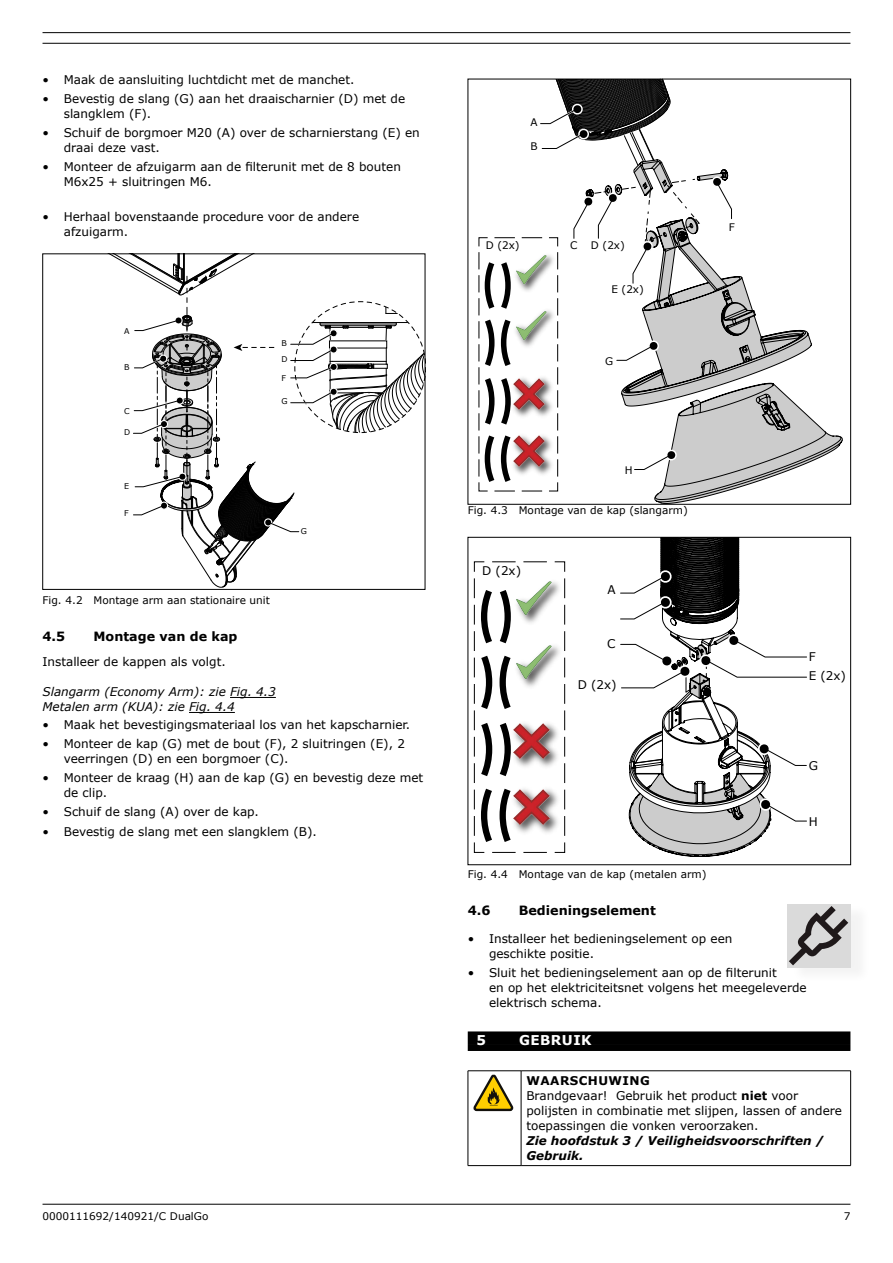
<style>
.page{position:relative;width:893px;height:1263px;background:#fff}
.page>*{position:absolute;margin:0;border:0;box-sizing:border-box;transform-origin:0 0}
.t1{font:700 13.5px "Verdana";letter-spacing:.035em;color:#fff}
.t2{font:700 12.75px "Verdana";color:#000}
.t3{font:12px/15px "Verdana";color:#000}
.t4{font:italic 12px/15px "Verdana";color:#000}
.t5{font:italic 700 12px/15px "Verdana";color:#000}
.t6{font:10.5px "Verdana";color:#000}
.t7{font:10.35px "Verdana";color:#000}
.t8{font:7.95px "Verdana";color:#000}
.s1{font-weight:700}
</style>
<div class="page">
<hr style="left:43px;top:32px;width:807px;height:1px;background:#000">
<hr style="left:43px;top:43px;width:807px;height:1px;background:#000">
<hr style="left:43px;top:1204px;width:807px;height:1px;background:#000">
<hr style="left:230px;top:697px;width:46px;height:1px;background:#000">
<hr style="left:189px;top:712px;width:46px;height:1px;background:#000">
<svg style="left:112px;top:254px;width:314px;height:333px"></svg>
<div style="left:43px;top:254px;width:382px;height:336px;border:1px solid #000"></div>
<div style="left:468px;top:1031px;width:382px;height:14px;background:#000"></div>
<div style="left:468px;top:1045px;width:382px;height:6px;background:#000"></div>
<svg style="left:540px;top:81px;width:130px;height:70px"></svg>
<svg style="left:573px;top:160px;width:269px;height:342px"></svg>
<svg style="left:478px;top:237px;width:80px;height:255px"></svg>
<img style="left:511px;top:307px;width:47px;height:45px">
<img style="left:515px;top:310px;width:31px;height:31px">
<svg style="left:565px;top:539px;width:194px;height:318px"></svg>
<svg style="left:615px;top:570px;width:59px;height:51px"></svg>
<svg style="left:629px;top:743px;width:178px;height:113px"></svg>
<svg style="left:618px;top:630px;width:189px;height:68px"></svg>
<svg style="left:473px;top:561px;width:92px;height:292px"></svg>
<img style="left:511px;top:641px;width:55px;height:51px">
<img style="left:516px;top:645px;width:35px;height:35px">
<div style="left:468px;top:537px;width:383px;height:328px;border:1px solid #000"></div>
<div style="left:791px;top:903px;width:80px;height:80px;background:#f9f9f9"></div>
<div style="left:787px;top:904px;width:63px;height:63px;background:#dadada"></div>
<svg style="left:789px;top:906px;width:59px;height:59px"></svg>
<hr style="left:468px;top:1070px;width:53px;height:1px;background:#000">
<hr style="left:468px;top:1071px;width:1px;height:94px;background:#000">
<hr style="left:521px;top:1070px;width:330px;height:1px;background:#000">
<hr style="left:521px;top:1071px;width:1px;height:94px;background:#000">
<hr style="left:850px;top:1071px;width:1px;height:94px;background:#000">
<hr style="left:468px;top:1165px;width:53px;height:1px;background:#000">
<hr style="left:521px;top:1165px;width:330px;height:1px;background:#000">
<svg style="left:473px;top:1075px;width:41px;height:37px"></svg>
<p class="t3" style="left:43px;top:72px;width:313px">• Maak de aansluiting luchtdicht met de manchet.</p>
<p class="t3" style="left:64px;top:91px;width:343px;text-indent:-21px">• Bevestig de slang (G) aan het draaischarnier (D) met de slangklem (F).</p>
<p class="t3" style="left:64px;top:125px;width:358px;text-indent:-21px">• Schuif de borgmoer M20 (A) over de scharnierstang (E) en draai deze vast.</p>
<p class="t3" style="left:64px;top:159px;width:339px;text-indent:-21px">• Monteer de afzuigarm aan de filterunit met de 8 bouten<br>M6x25 + sluitringen M6.</p>
<p class="t3" style="left:64px;top:209px;width:297px;text-indent:-21px">• Herhaal bovenstaande procedure voor de andere afzuigarm.</p>
<p class="t8" style="left:124px;top:326px;width:7px">A</p>
<p class="t8" style="left:124px;top:362px;width:7px">B</p>
<p class="t8" style="left:124px;top:405px;width:7px">C</p>
<p class="t8" style="left:124px;top:427px;width:8px">D</p>
<p class="t8" style="left:124px;top:480px;width:6px">E</p>
<p class="t8" style="left:124px;top:508px;width:6px">F</p>
<p class="t8" style="left:282px;top:337px;width:7px">B</p>
<p class="t8" style="left:282px;top:354px;width:8px">D</p>
<p class="t8" style="left:282px;top:372px;width:6px">F</p>
<p class="t8" style="left:282px;top:396px;width:8px">G</p>
<p class="t8" style="left:301px;top:526px;width:8px">G</p>
<p class="t6" style="left:43px;top:593px;width:42px">Fig. 4.2</p>
<p class="t6" style="left:94px;top:593px;width:178px">Montage arm aan stationaire unit</p>
<p class="t2" style="left:43px;top:627px;width:24px">4.5</p>
<p class="t2" style="left:94px;top:627px;width:145px">Montage van de kap</p>
<p class="t3" style="left:43px;top:654px;width:185px">Installeer de kappen als volgt.</p>
<p class="t4" style="left:43px;top:684px;width:235px">Slangarm (Economy Arm): zie Fig. 4.3<br>Metalen arm (KUA): zie Fig. 4.4</p>
<p class="t3" style="left:43px;top:716px;width:369px">• Maak het bevestigingsmateriaal los van het kapscharnier.</p>
<p class="t3" style="left:64px;top:736px;width:343px;text-indent:-21px">• Monteer de kap (G) met de bout (F), 2 sluitringen (E), 2 veerringen (D) en een borgmoer (C).</p>
<p class="t3" style="left:64px;top:770px;width:361px;text-indent:-21px">• Monteer de kraag (H) aan de kap (G) en bevestig deze met de clip.</p>
<p class="t3" style="left:43px;top:804px;width:218px">• Schuif de slang (A) over de kap.</p>
<p class="t3" style="left:43px;top:823px;width:276px">• Bevestig de slang met een slangklem (B).</p>
<p class="t7" style="left:531px;top:115px;width:9px">A</p>
<p class="t7" style="left:531px;top:139px;width:9px">B</p>
<p class="t7" style="left:486px;top:238px;width:35px">D (2x)</p>
<p class="t7" style="left:570px;top:238px;width:9px">C</p>
<p class="t7" style="left:591px;top:238px;width:35px">D (2x)</p>
<p class="t7" style="left:611px;top:283px;width:34px">E (2x)</p>
<p class="t7" style="left:605px;top:354px;width:10px">G</p>
<p class="t7" style="left:625px;top:463px;width:9px">H</p>
<p class="t6" style="left:468px;top:502px;width:42px">Fig. 4.3</p>
<p class="t6" style="left:519px;top:502px;width:171px">Montage van de kap (slangarm)</p>
<p class="t3" style="left:482px;top:563px;width:40px">D (2x)</p>
<p class="t3" style="left:607px;top:581px;width:10px">A</p>
<p class="t3" style="left:607px;top:636px;width:10px">C</p>
<p class="t3" style="left:578px;top:677px;width:40px">D (2x)</p>
<p class="t7" style="left:729px;top:220px;width:7px">F</p>
<p class="t6" style="left:468px;top:867px;width:42px">Fig. 4.4</p>
<p class="t6" style="left:519px;top:867px;width:189px">Montage van de kap (metalen arm)</p>
<p class="t3" style="left:809px;top:649px;width:8px">F</p>
<p class="t3" style="left:809px;top:668px;width:39px">E (2x)</p>
<p class="t3" style="left:809px;top:758px;width:11px">G</p>
<p class="t3" style="left:809px;top:814px;width:10px">H</p>
<p class="t2" style="left:468px;top:901px;width:24px">4.6</p>
<p class="t2" style="left:519px;top:901px;width:139px">Bedieningselement</p>
<p class="t3" style="left:489px;top:930px;width:245px;text-indent:-21px">• Installeer het bedieningselement op een geschikte positie.</p>
<p class="t3" style="left:489px;top:965px;width:319px;text-indent:-21px">• Sluit het bedieningselement aan op de filterunit<br>en op het elektriciteitsnet volgens het meegeleverde elektrisch schema.</p>
<p class="t1" style="left:476px;top:1030px;width:11px">5</p>
<p class="t1" style="left:519px;top:1030px;width:74px">GEBRUIK</p>
<p class="t3" style="left:526px;top:1073px;width:317px"><span class="s1">WAARSCHUWING<br></span>Brandgevaar! Gebruik het product <span class="s1">niet</span> voor polijsten in combinatie met slijpen, lassen of andere toepassingen die vonken veroorzaken.</p>
<p class="t5" style="left:526px;top:1133px;width:299px">Zie hoofdstuk 3 / Veiligheidsvoorschriften /<br>Gebruik.</p>
<p class="t6" style="left:43px;top:1209px;width:167px">0000111692/140921/C DualGo</p>
<p class="t6" style="left:844px;top:1209px;width:8px">7</p>
</div>
